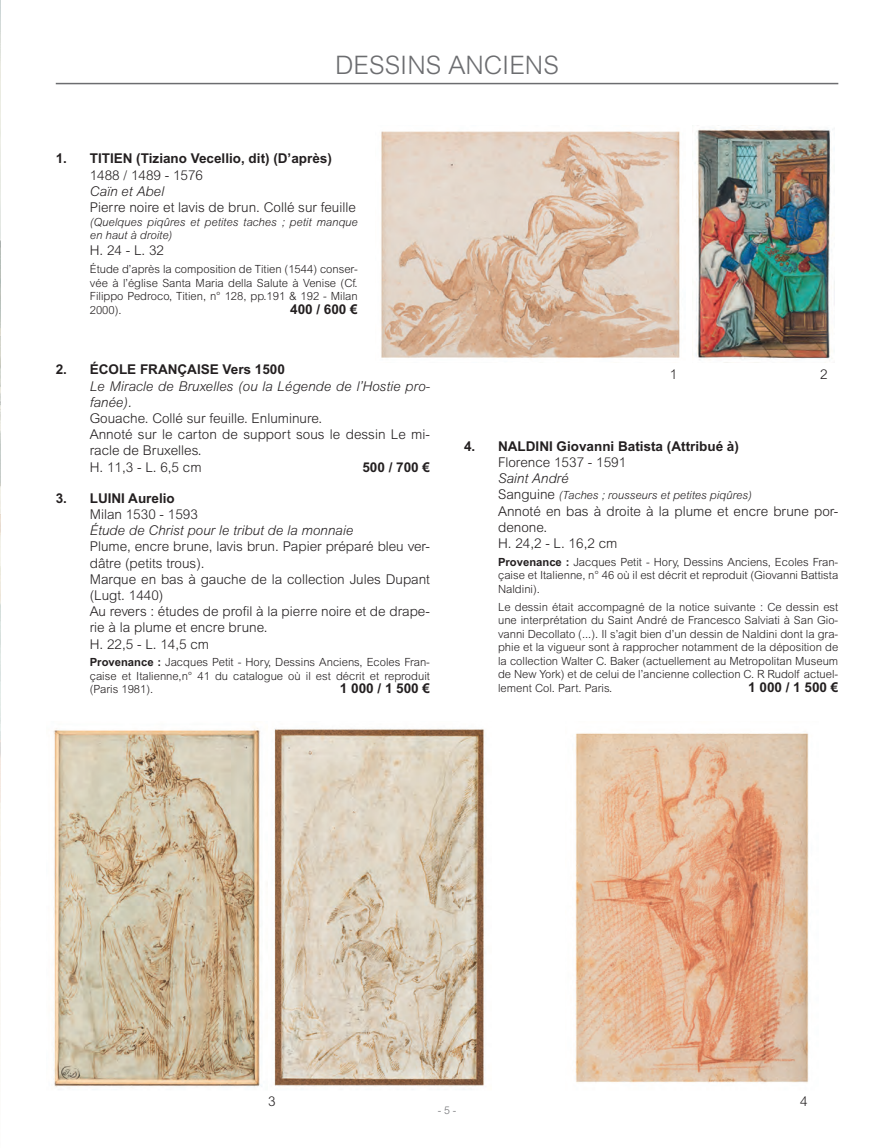
<style>
.page{position:relative;width:893px;height:1148px;background:#fff}
.page>*{position:absolute;margin:0;border:0;box-sizing:border-box;transform-origin:0 0}
.t1{font:300 25.5px "Arial MT Std";color:#6c6d70}
.t2{font:300 13.5px/16.2px "Arial MT Std";color:#231f20}
.t3{font:700 13.5px "Arial MT Std";color:#231f20}
.t4{font:italic 300 13.5px/16.2px "Arial MT Std";color:#231f20}
.t5{font:300 11.25px/13.5px "Arial MT Std";color:#231f20;text-align:justify}
.t6{font:italic 300 11.25px/13.5px "Arial MT Std";color:#231f20}
.t7{font:300 10.5px "Arial MT Std";color:#6c6d70}
.s1{font-weight:700}
.s2{font-style:normal;font-size:13.5px}
</style>
<div class="page">
<img style="left:0;top:1px;width:1px;height:1027px">
<hr style="left:56px;top:83px;width:782px;height:1px;background:#6c6d70">
<img style="left:695px;top:125px;width:137px;height:235px">
<img style="left:53px;top:727px;width:432px;height:363px">
<img style="left:575px;top:733px;width:234px;height:350px">
<img style="left:381px;top:131px;width:299px;height:227px">
<h1 class="t1" style="left:335px;top:51px;width:222px">Dessins anciens</h1>
<p class="t3" style="left:56px;top:151px;width:63px">1. TITIEN</p>
<p class="t3" style="left:136px;top:151px;width:197px">(Tiziano Vecellio, dit) (D’après)</p>
<p class="t2" style="left:90px;top:167px;width:115px">1488 / 1489 - 1576</p>
<p class="t4" style="left:90px;top:183px;width:76px">Caïn et Abel</p>
<p class="t2" style="left:90px;top:199px;width:268px">Pierre noire et lavis de brun. Collé sur feuille</p>
<p class="t6" style="left:90px;top:215px;width:269px">(Quelques piqûres et petites taches ; petit manque en haut à droite)</p>
<p class="t2" style="left:90px;top:242px;width:76px">H. 24 - L. 32</p>
<p class="t5" style="left:90px;top:262px;width:269px">Étude d’après la composition de Titien (1544) conser&shy;vée à l’église Santa Maria della Salute à Venise (Cf.<br>Filippo Pedroco, Titien, n° 128, pp.191 &amp; 192 - M ilan 2000).</p>
<p class="t3" style="left:290px;top:301px;width:69px">400 / 600 €</p>
<p class="t3" style="left:56px;top:361px;width:63px">2. ÉCOLE</p>
<p class="t3" style="left:140px;top:361px;width:65px">FRAN ÇAISE</p>
<p class="t3" style="left:223px;top:361px;width:64px">Vers 1500</p>
<p class="t4" style="left:90px;top:377px;width:342px">Le Miracle de Bruxelles (ou la Légende de l’Hostie pro&shy;fanée).</p>
<p class="t2" style="left:90px;top:410px;width:342px">Gouache. Collé sur feuille. Enluminure.<br>Annoté sur le carton de support sous le dessin Le mi&shy;racle de Bruxelles.<br>H . 11,3 - L. 6,5 cm</p>
<p class="t3" style="left:362px;top:459px;width:69px">500 / 700 €</p>
<p class="t3" style="left:56px;top:490px;width:121px">3. Luini Aurelio</p>
<p class="t2" style="left:90px;top:506px;width:110px">M ilan 1530 - 1593</p>
<p class="t4" style="left:90px;top:522px;width:265px">Étude de Christ pour le tribut de la monnaie</p>
<p class="t2" style="left:90px;top:538px;width:342px">Plume, encre brune, lavis brun. Papier préparé bleu ver&shy;dâtre (petits trous).<br>Marque en bas à gauche de la collection Jules Dupant (Lugt. 1440)<br>Au revers : études de profil à la pierre noire et de drape&shy;rie à la plume et encre brune.<br>H . 22,5 - L. 14,5 cm</p>
<p class="t5" style="left:90px;top:655px;width:342px"><span class="s1">Provenance :</span> Jacques Petit - Hory, Dessins Anciens, Ecoles Fran&shy;çaise et Italienne,n° 41 du catalogue où il est décrit et reproduit (Paris 1981).</p>
<p class="t3" style="left:340px;top:680px;width:92px">1 000 / 1 500 €</p>
<p class="t2" style="left:670px;top:366px;width:9px">1</p>
<p class="t2" style="left:820px;top:366px;width:9px">2</p>
<p class="t3" style="left:464px;top:438px;width:62px">4. NALDINI</p>
<p class="t3" style="left:556px;top:438px;width:184px">Giovanni Batista (Attribué à)</p>
<p class="t2" style="left:498px;top:454px;width:130px">Florence 1537 - 1591</p>
<p class="t4" style="left:498px;top:470px;width:72px">Saint André</p>
<p class="t6" style="left:498px;top:488px;width:255px"><span class="s2">Sanguine</span> (Taches ; rousseurs et petites piqûres)</p>
<p class="t2" style="left:498px;top:502px;width:342px">Annoté en bas à droite à la plume et encre brune por&shy;denone.<br>H . 24,2 - L. 16,2 cm</p>
<p class="t5" style="left:498px;top:555px;width:342px"><span class="s1">Provenance :</span> Jacques Petit - Hory, Dessins Anciens, Ecoles Fran&shy;çaise et Italienne, n° 46 où il est décrit et reproduit (Giovanni Battista Naldini).</p>
<p class="t5" style="left:498px;top:600px;width:342px">Le dessin était accompagné de la notice suivante : Ce dessin est une interprétation du Saint André de Francesco Salviati à San Gio&shy;vanni Decollato (...). I l s’agit bien d’un dessin de Naldini dont la gra&shy;phie et la vigueur sont à rapprocher notamment de la déposition de la collection Walter C. Baker (actuellement au Metropolitan M useum de New York) et de celui de l’ancienne collection C. R Rudolf actuel&shy;lement Col. Part. Paris.</p>
<p class="t3" style="left:748px;top:679px;width:92px">1 000 / 1 500 €</p>
<p class="t2" style="left:268px;top:1093px;width:9px">3</p>
<p class="t2" style="left:800px;top:1093px;width:9px">4</p>
<p class="t7" style="left:438px;top:1104px;width:20px">- 5 -</p>
</div>
